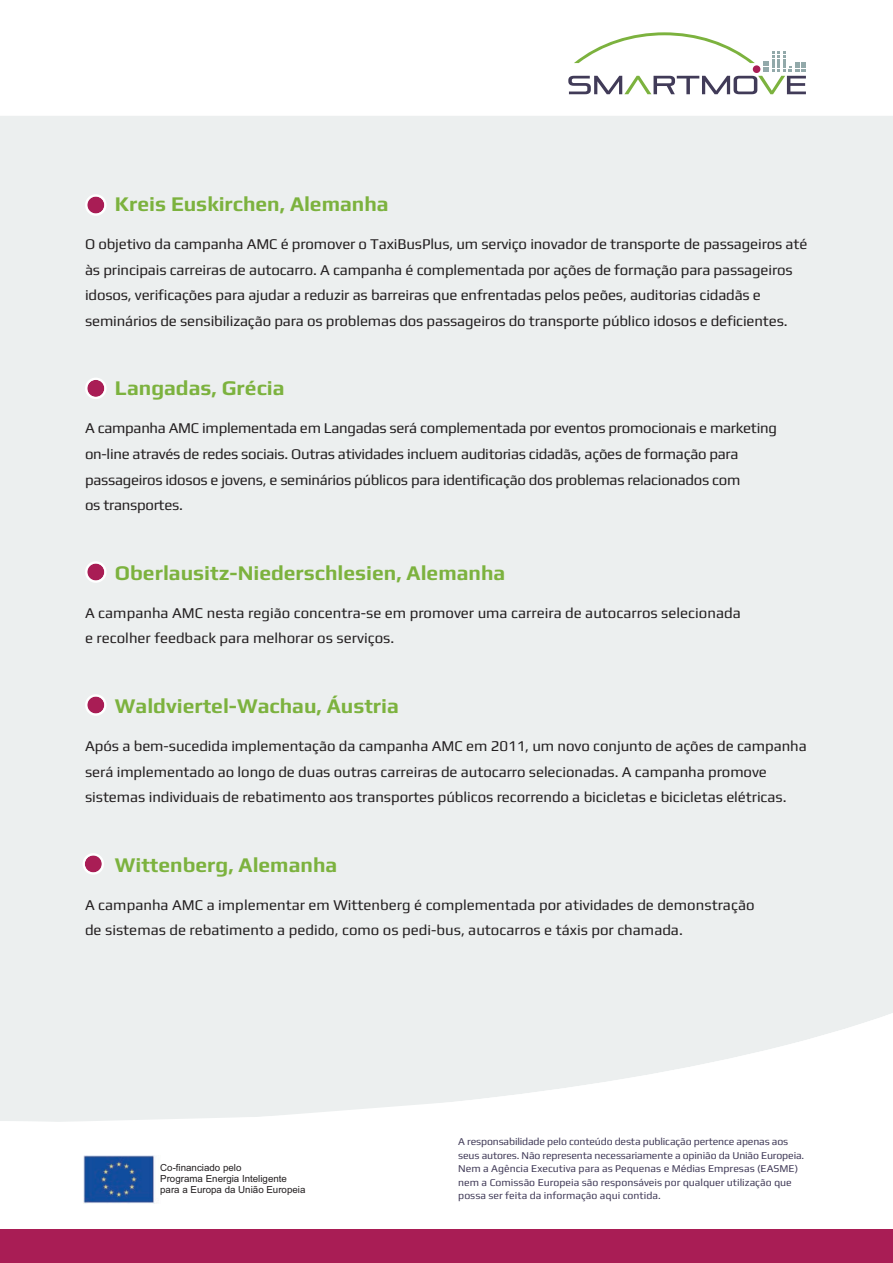
<style>
.page{position:relative;width:893px;height:1263px;background:#fff}
.page>*{position:absolute;margin:0;border:0;box-sizing:border-box;transform-origin:0 0}
.t1{font:700 21px "Play";color:#7cb23e}
.t2{font:15px/25.5px "Play";letter-spacing:-.01em;color:#231f20}
.t3{font:10.5px/13.5px "Play";color:#413b58}
.t4{font:9.75px/11.2px "Arial";color:#231f20}
</style>
<div class="page">
<div style="left:0;top:116px;width:893px;height:1006px;background:#ecefef"></div>
<svg style="left:568px;top:32px;width:238px;height:62px"></svg>
<div style="left:0;top:1229px;width:893px;height:34px;background:#a91d55"></div>
<svg style="left:85px;top:194px;width:22px;height:22px"></svg>
<svg style="left:85px;top:378px;width:22px;height:21px"></svg>
<svg style="left:85px;top:561px;width:22px;height:22px"></svg>
<svg style="left:85px;top:694px;width:22px;height:22px"></svg>
<svg style="left:83px;top:853px;width:21px;height:22px"></svg>
<img style="left:84px;top:1155px;width:71px;height:48px">
<h1 class="t1" style="left:115px;top:191px;width:275px">Kreis Euskirchen, Alemanha</h1>
<p class="t2" style="left:85px;top:231px;width:724px">O objetivo da campanha AMC é promover o TaxiBusPlus, um serviço inovador de transporte de passageiros até às principais carreiras de autocarro. A campanha é complementada por ações de formação para passageiros idosos, verificações para ajudar a reduzir as barreiras que enfrentadas pelos peões, auditorias cidadãs e seminários de sensibilização para os problemas dos passageiros do transporte público idosos e deficientes.</p>
<h1 class="t1" style="left:115px;top:376px;width:171px">Langadas, Grécia</h1>
<p class="t2" style="left:85px;top:415px;width:693px">A campanha AMC implementada em Langadas será complementada por eventos promocionais e marketing on-line através de redes sociais. Outras atividades incluem auditorias cidadãs, ações de formação para passageiros idosos e jovens, e seminários públicos para identificação dos problemas relacionados com<br>os transportes.</p>
<h1 class="t1" style="left:115px;top:560px;width:392px">Oberlausitz-Niederschlesien, Alemanha</h1>
<p class="t2" style="left:85px;top:600px;width:657px">A campanha AMC nesta região concentra-se em promover uma carreira de autocarros selecionada e recolher feedback para melhorar os serviços.</p>
<h1 class="t1" style="left:115px;top:693px;width:286px">Waldviertel-Wachau, Áustria</h1>
<p class="t2" style="left:85px;top:733px;width:723px">Após a bem-sucedida implementação da campanha AMC em 2011, um novo conjunto de ações de campanha será implementado ao longo de duas outras carreiras de autocarro selecionadas. A campanha promove sistemas individuais de rebatimento aos transportes públicos recorrendo a bicicletas e bicicletas elétricas.</p>
<h1 class="t1" style="left:115px;top:852px;width:224px">Wittenberg, Alemanha</h1>
<p class="t2" style="left:85px;top:892px;width:671px">A campanha AMC a implementar em Wittenberg é complementada por atividades de demonstração de sistemas de rebatimento a pedido, como os pedi-bus, autocarros e táxis por chamada.</p>
<p class="t4" style="left:160px;top:1162px;width:147px">Co-financiado pelo<br>Programa Energia Inteligente para a Europa da União Europeia</p>
<p class="t3" style="left:458px;top:1134px;width:348px">A responsabilidade pelo conteúdo desta publicação pertence apenas aos seus autores. Não representa necessariamente a opinião da União Europeia.<br>Nem a Agência Executiva para as Pequenas e Médias Empresas (EASME) nem a Comissão Europeia são responsáveis por qualquer utilização que possa ser feita da informação aqui contida.</p>
</div>
